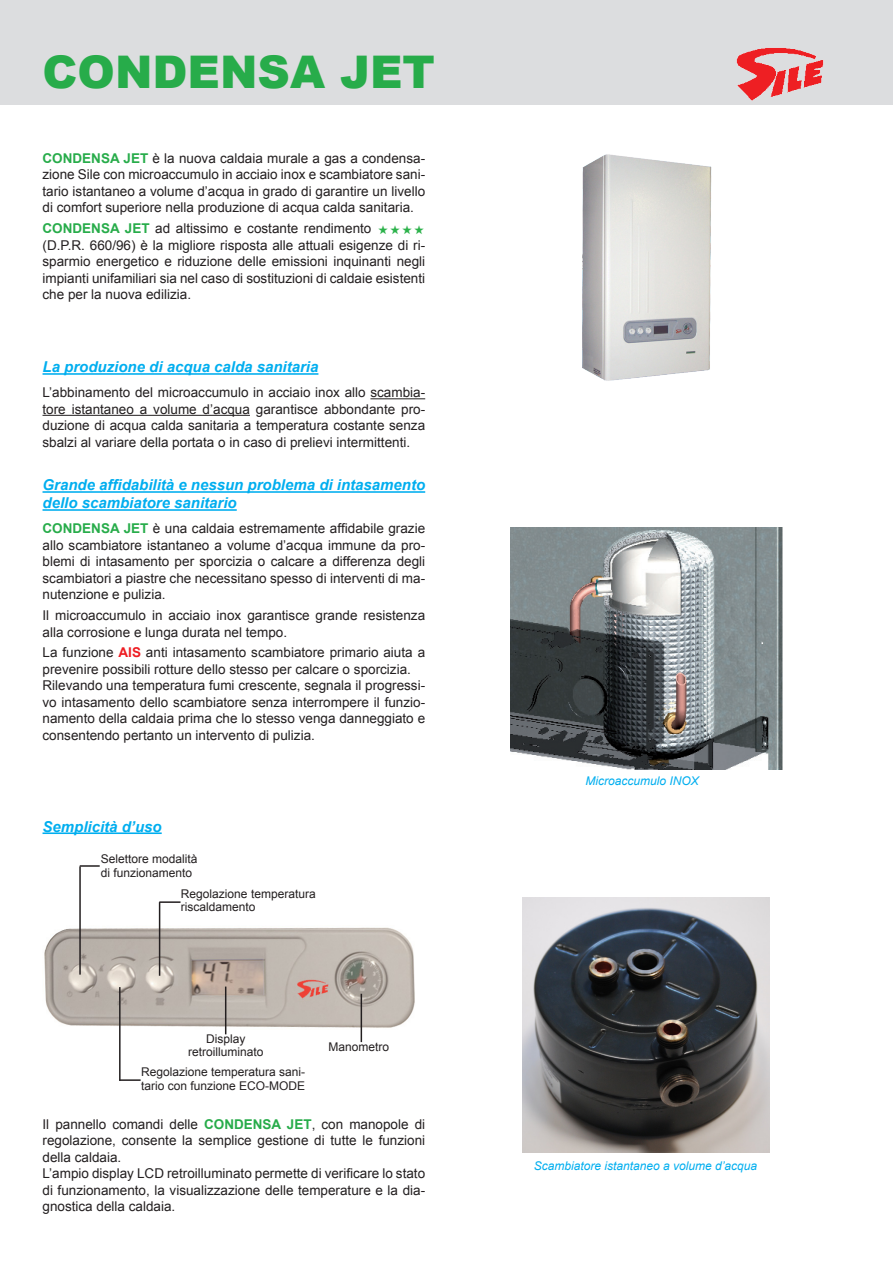
<style>
.page{position:relative;width:893px;height:1263px;background:#fff}
.page>*{position:absolute;margin:0;border:0;box-sizing:border-box;transform-origin:0 0}
.t1{font:900 45px "Arial";color:#27ac4a}
.t2{font:italic 700 15px/18px "Arial";color:#00aeef}
.t3{font:13.5px/16.5px "Arial";color:#231f20;text-align:justify}
.t4{font:12px/13.5px "Arial";color:#231f20}
.t5{font:italic 12px "Arial";color:#00aeef}
.s1{font-weight:700;color:#27ac4a}
.s2{font-weight:700;color:#ee1d23}
</style>
<div class="page">
<img style="left:44px;top:926px;width:371px;height:103px">
<hr style="left:43px;top:832px;width:119px;height:2px;background:#00aeef">
<hr style="left:79px;top:866px;width:2px;height:109px;background:#231f20">
<hr style="left:80px;top:865px;width:20px;height:2px;background:#231f20">
<hr style="left:159px;top:902px;width:1px;height:74px;background:#231f20">
<hr style="left:159px;top:901px;width:22px;height:2px;background:#231f20">
<hr style="left:119px;top:987px;width:2px;height:94px;background:#231f20">
<hr style="left:119px;top:1079px;width:22px;height:2px;background:#231f20">
<hr style="left:225px;top:986px;width:1px;height:48px;background:#231f20">
<hr style="left:361px;top:994px;width:1px;height:48px;background:#231f20">
<img style="left:510px;top:527px;width:272px;height:242px">
<hr style="left:43px;top:373px;width:275px;height:2px;background:#00aeef">
<hr style="left:370px;top:398px;width:55px;height:1px;background:#231f20">
<hr style="left:43px;top:415px;width:207px;height:1px;background:#231f20">
<hr style="left:43px;top:491px;width:382px;height:2px;background:#00aeef">
<hr style="left:43px;top:509px;width:194px;height:2px;background:#00aeef">
<img style="left:582px;top:154px;width:130px;height:227px">
<div style="left:0;top:0;width:893px;height:104px;background:#dcdddf"></div>
<img style="left:736px;top:48px;width:88px;height:53px">
<img style="left:523px;top:897px;width:247px;height:255px">
<p class="t1" style="left:43px;top:40px;width:394px">CONDENSA JET</p>
<p class="t3" style="left:43px;top:150px;width:384px"><span class="s1">CONDENSA JET</span> è la nuova caldaia murale a gas a condensa&shy;zione Sile con microaccumulo in acciaio inox e scambiatore sani&shy;tario istantaneo a volume d’acqua in grado di garantire un livello di comfort superiore nella produzione di acqua calda sanitaria.</p>
<p class="t3" style="left:43px;top:220px;width:384px;text-align:left"><span class="s1">CONDENSA JET</span> ad altissimo e costante rendimento<br>(D.P.R. 660/96) è la migliore risposta alle attuali esigenze di ri&shy;sparmio energetico e riduzione delle emissioni inquinanti negli impianti unifamiliari sia nel caso di sostituzioni di caldaie esistenti che per la nuova edilizia.</p>
<p class="t2" style="left:43px;top:359px;width:277px">La produzione di acqua calda sanitaria</p>
<p class="t3" style="left:43px;top:384px;width:384px">L’abbinamento del microaccumulo in acciaio inox allo scambia&shy;tore istantaneo a volume d’acqua garantisce abbondante pro&shy;duzione di acqua calda sanitaria a temperatura costante senza sbalzi al variare della portata o in caso di prelievi intermittenti.</p>
<p class="t2" style="left:43px;top:477px;width:384px">Grande affidabilità e nessun problema di intasamento dello scambiatore sanitario</p>
<p class="t3" style="left:43px;top:521px;width:384px"><span class="s1">CONDENSA JET</span> è una caldaia estremamente affidabile grazie allo scambiatore istantaneo a volume d’acqua immune da pro&shy;blemi di intasamento per sporcizia o calcare a differenza degli scambiatori a piastre che necessitano spesso di interventi di ma&shy;nutenzione e pulizia.</p>
<p class="t3" style="left:43px;top:607px;width:384px">Il microaccumulo in acciaio inox garantisce grande resistenza alla corrosione e lunga durata nel tempo.</p>
<p class="t3" style="left:43px;top:645px;width:384px">La funzione <span class="s2">AIS</span> anti intasamento scambiatore primario aiuta a prevenire possibili rotture dello stesso per calcare o sporcizia.</p>
<p class="t3" style="left:43px;top:678px;width:384px">Rilevando una temperatura fumi crescente, segnala il progressi&shy;vo intasamento dello scambiatore senza interrompere il funzio&shy;namento della caldaia prima che lo stesso venga danneggiato e consentendo pertanto un intervento di pulizia.</p>
<p class="t2" style="left:43px;top:818px;width:121px">Semplicità d’uso</p>
<p class="t4" style="left:101px;top:853px;width:98px">Selettore modalità</p>
<p class="t4" style="left:101px;top:866px;width:93px">di funzionamento</p>
<p class="t4" style="left:181px;top:887px;width:136px">Regolazione temperatura riscaldamento</p>
<p class="t4" style="left:206px;top:1032px;width:41px">Display</p>
<p class="t4" style="left:188px;top:1045px;width:77px">retroilluminato</p>
<p class="t4" style="left:141px;top:1065px;width:166px">Regolazione temperatura sani&shy;tario con funzione ECO-MODE</p>
<p class="t4" style="left:328px;top:1040px;width:62px">Manometro</p>
<p class="t3" style="left:43px;top:1116px;width:384px">Il pannello comandi delle <span class="s1">CONDENSA JET</span>, con manopole di regolazione, consente la semplice gestione di tutte le funzioni della caldaia.</p>
<p class="t3" style="left:43px;top:1165px;width:384px">L’ampio display LCD retroilluminato permette di verificare lo stato di funzionamento, la visualizzazione delle temperature e la dia&shy;gnostica della caldaia.</p>
<p class="t5" style="left:585px;top:773px;width:115px">Microaccumulo INOX</p>
<p class="t5" style="left:534px;top:1158px;width:225px">Scambiatore istantaneo a volume d’acqua</p>
</div>
